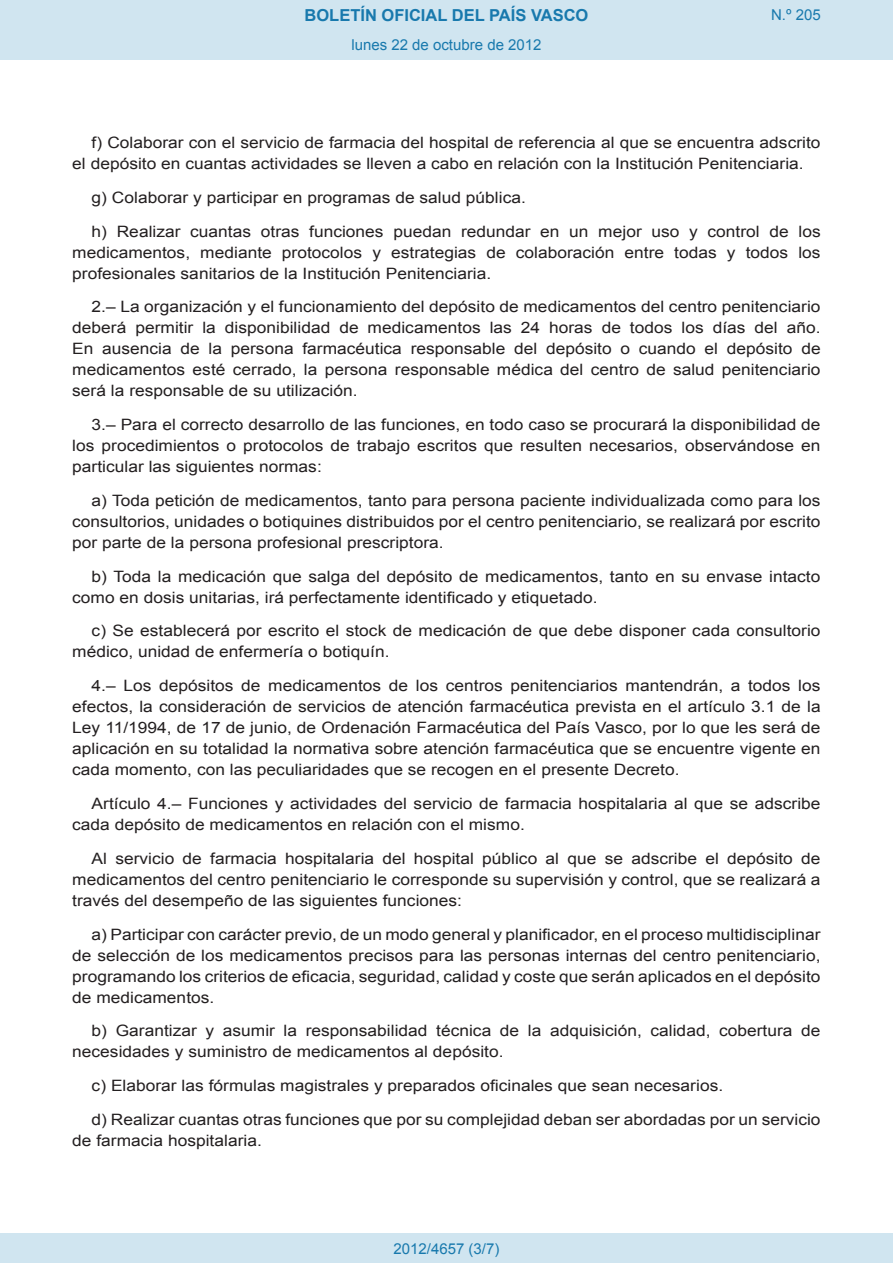
<style>
.page{position:relative;width:893px;height:1263px;background:#fff}
.page>*{position:absolute;margin:0;border:0;box-sizing:border-box;transform-origin:0 0}
.t1{font:700 16.5px "Arial";color:#1879ad}
.BOPVDetalle{font:15.6px/21px "Arial";color:#231f20;text-align:justify;scale:1.11 1}
.Paginacion_Centro{font:15px "Arial";color:#1879ad}
</style>
<div class="page">
<div style="left:0;top:0;width:893px;height:60px;background:#d0e5f0"></div>
<div style="left:0;top:1233px;width:893px;height:30px;background:#d0e5f0"></div>
<p class="t1" style="left:305px;top:4px;width:285px">BOLETÍN OFICIAL DEL PAÍS VASCO</p>
<p class="Paginacion_Centro" style="left:351px;top:35px;width:192px">lunes 22 de octubre de 2012</p>
<p class="Paginacion_Centro" style="left:771px;top:5px;width:51px">N.º 205</p>
<p class="BOPVDetalle" style="left:72px;top:132px;width:676px;text-indent:19px">f) Colaborar con el servicio de farmacia del hospital de referencia al que se encuentra adscrito el depósito en cuantas actividades se lleven a cabo en relación con la Institución Penitenciaria.</p>
<p class="BOPVDetalle" style="left:92px;top:187px;width:393px">g) Colaborar y participar en programas de salud pública.</p>
<p class="BOPVDetalle" style="left:72px;top:221px;width:676px;text-indent:19px">h) Realizar cuantas otras funciones puedan redundar en un mejor uso y control de los medicamentos, mediante protocolos y estrategias de colaboración entre todas y todos los profesionales sanitarios de la Institución Penitenciaria.</p>
<p class="BOPVDetalle" style="left:72px;top:297px;width:676px;text-indent:19px">2.– La organización y el funcionamiento del depósito de medicamentos del centro penitenciario deberá permitir la disponibilidad de medicamentos las 24 horas de todos los días del año.<br>En ausencia de la persona farmacéutica responsable del depósito o cuando el depósito de medicamentos esté cerrado, la persona responsable médica del centro de salud penitenciario será la responsable de su utilización.</p>
<p class="BOPVDetalle" style="left:72px;top:414px;width:676px;text-indent:19px">3.– Para el correcto desarrollo de las funciones, en todo caso se procurará la disponibilidad de los procedimientos o protocolos de trabajo escritos que resulten necesarios, observándose en particular las siguientes normas:</p>
<p class="BOPVDetalle" style="left:72px;top:490px;width:676px;text-indent:19px">a) Toda petición de medicamentos, tanto para persona paciente individualizada como para los consultorios, unidades o botiquines distribuidos por el centro penitenciario, se realizará por escrito por parte de la persona profesional prescriptora.</p>
<p class="BOPVDetalle" style="left:72px;top:566px;width:675px;text-indent:19px">b) Toda la medicación que salga del depósito de medicamentos, tanto en su envase intacto como en dosis unitarias, irá perfectamente identificado y etiquetado.</p>
<p class="BOPVDetalle" style="left:72px;top:621px;width:676px;text-indent:19px">c) Se establecerá por escrito el stock de medicación de que debe disponer cada consultorio médico, unidad de enfermería o botiquín.</p>
<p class="BOPVDetalle" style="left:72px;top:675px;width:676px;text-indent:19px">4.– Los depósitos de medicamentos de los centros penitenciarios mantendrán, a todos los efectos, la consideración de servicios de atención farmacéutica prevista en el artículo 3.1 de la Ley 11/1994, de 17 de junio, de Ordenación Farmacéutica del País Vasco, por lo que les será de aplicación en su totalidad la normativa sobre atención farmacéutica que se encuentre vigente en cada momento, con las peculiaridades que se recogen en el presente Decreto.</p>
<p class="BOPVDetalle" style="left:72px;top:793px;width:676px;text-indent:19px">Artículo 4.– Funciones y actividades del servicio de farmacia hospitalaria al que se adscribe cada depósito de medicamentos en relación con el mismo.</p>
<p class="BOPVDetalle" style="left:72px;top:848px;width:676px;text-indent:19px">Al servicio de farmacia hospitalaria del hospital público al que se adscribe el depósito de medicamentos del centro penitenciario le corresponde su supervisión y control, que se realizará a través del desempeño de las siguientes funciones:</p>
<p class="BOPVDetalle" style="left:72px;top:924px;width:675px;text-indent:19px">a) Participar con carácter previo, de un modo general y planificador, en el proceso multidisciplinar de selección de los medicamentos precisos para las personas internas del centro penitenciario, programando los criterios de eficacia, seguridad, calidad y coste que serán aplicados en el depósito de medicamentos.</p>
<p class="BOPVDetalle" style="left:72px;top:1020px;width:676px;text-indent:19px">b) Garantizar y asumir la responsabilidad técnica de la adquisición, calidad, cobertura de necesidades y suministro de medicamentos al depósito.</p>
<p class="BOPVDetalle" style="left:92px;top:1075px;width:570px">c) Elaborar las fórmulas magistrales y preparados oficinales que sean necesarios.</p>
<p class="BOPVDetalle" style="left:72px;top:1109px;width:676px;text-indent:19px">d) Realizar cuantas otras funciones que por su complejidad deban ser abordadas por un servicio de farmacia hospitalaria.</p>
<p class="Paginacion_Centro" style="left:393px;top:1238px;width:107px">2012/4657 (3/7)</p>
</div>
